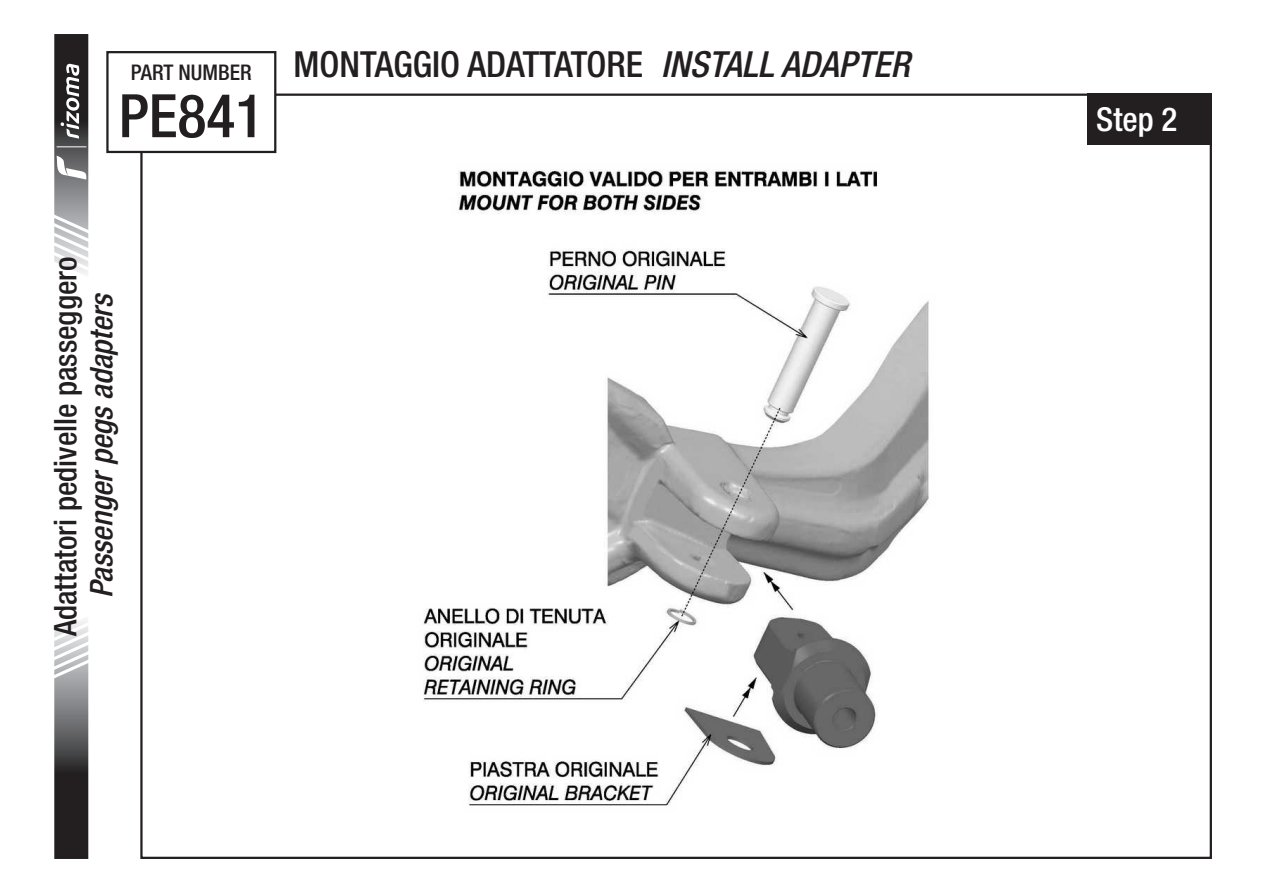
<style>
.page{position:relative;width:1263px;height:893px;background:#fff}
.page>*{position:absolute;margin:0;border:0;box-sizing:border-box;transform-origin:0 0}
.t1{font:500 condensed 60px "Helvetica Neue LT Std";color:#231f20}
.t2{font:500 condensed 36px "Helvetica Neue LT Std";color:#231f20}
.t3{font:500 condensed 33px "Helvetica Neue LT Std";color:#fff}
.t4{font:500 condensed 31.2px "Helvetica Neue LT Std";color:#231f20}
.t5{font:italic 500 condensed 31.2px "Helvetica Neue LT Std";color:#231f20}
.t6{font:500 condensed 21.6px "Helvetica Neue LT Std";color:#231f20}
.s1{font-style:italic}
</style>
<div class="page">
<img style="left:423px;top:169px;width:506px;height:637px">
<div style="left:1088px;top:94px;width:124px;height:51px;background:#231f20"></div>
<svg style="left:54px;top:620px;width:35px;height:239px"></svg>
<svg style="left:54px;top:34px;width:35px;height:240px"></svg>
<div style="left:106px;top:51px;width:170px;height:102px;border:2px solid #231f20"></div>
<p class="t6" style="left:131px;top:59px;width:122px">PART NUMBER</p>
<h1 class="t1" style="left:119px;top:80px;width:147px">PE841</h1>
<p class="t2" style="left:293px;top:42px;width:618px">MONTAGGIO ADATTATORE <span class="s1">INSTALL ADAPTER</span></p>
<p class="t4" style="left:47px;top:636px;width:381px;rotate:-90deg">Adattatori pedivelle passeggero</p>
<p class="t5" style="left:83px;top:598px;width:307px;rotate:-90deg">Passenger pegs adapters</p>
<p class="t3" style="left:1096px;top:99px;width:83px">Step 2</p>
</div>
